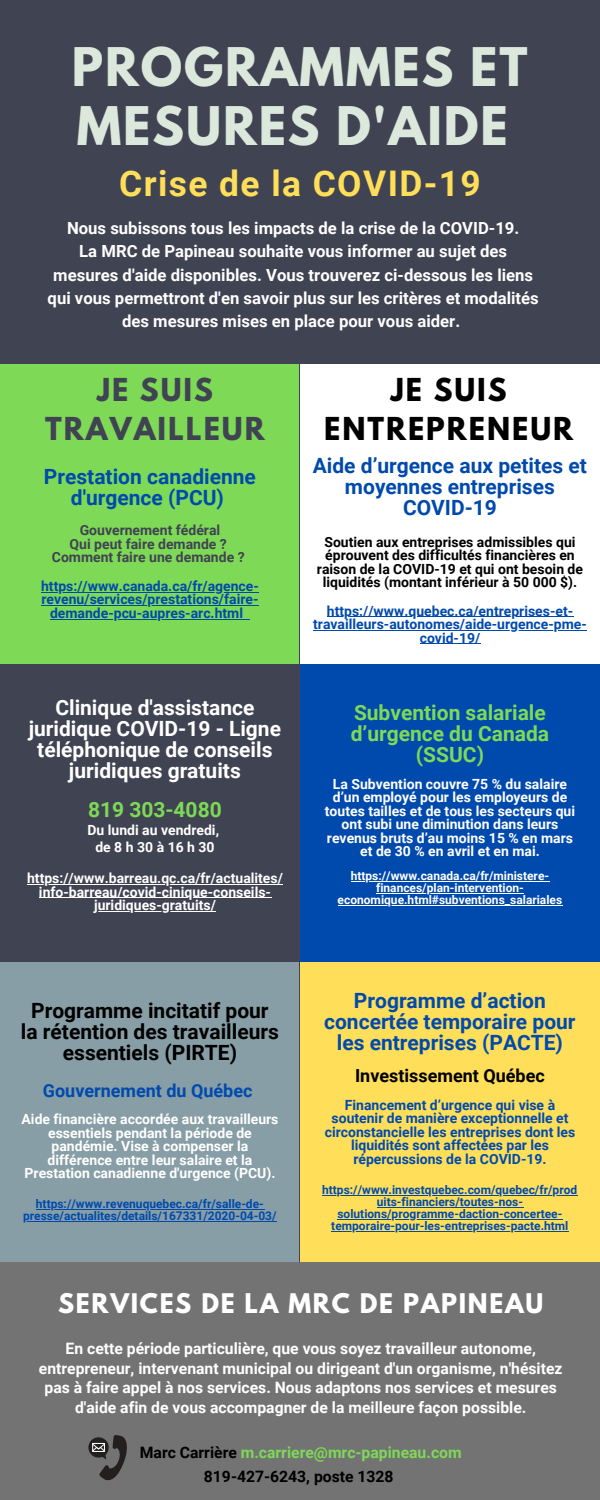
<style>
.page{position:relative;width:600px;height:1500px;background:#404352}
.page>*{position:absolute;margin:0;border:0;box-sizing:border-box;transform-origin:0 0}
.t1{font:700 47.2px/59.2px "League Spartan";letter-spacing:.04em;color:#dce8dc}
.t2{font:700 35.4px "Roboto";letter-spacing:.04em;color:#ffde59}
.t3{font:700 28px/39px "League Spartan";letter-spacing:.07em;color:#000;text-align:center}
.t4{font:700 28px/39px "League Spartan";letter-spacing:.07em;color:#404352;text-align:center}
.t5{font:700 24px "League Spartan";letter-spacing:.07em;color:#fff}
.t6{font:700 21px/21px "Roboto";color:#004aad;text-align:center}
.t7{font:700 21px/21px "Roboto";color:#fff;text-align:center}
.t8{font:700 21px/21px "Roboto";color:#000;text-align:center}
.t9{font:700 21px/21px "Roboto";color:#7ed957;text-align:center}
.t10{font:700 18px "Roboto";color:#000}
.t11{font:700 18px "Roboto";color:#004aad}
.t12{font:700 16.7px/23.2px "Roboto";color:#fff;text-align:center}
.t13{font:700 15.7px/19.5px "Roboto";color:#fff;text-align:center}
.t14{font:700 15.7px/24px "Roboto";color:#000;text-align:center}
.t15{font:700 14px/13.5px "Roboto";color:#fff;text-align:center}
.t16{font:700 14px/13.5px "Roboto";color:#004aad;text-align:center}
.t17{font:700 14px/13.5px "Roboto";color:#000;text-align:center}
.t18{font:700 14px/13.5px "Roboto";color:#404352;text-align:center}
.t19{font:700 12px/12px "Roboto";color:#004aad;text-align:center}
.t20{font:700 12px/12px "Roboto";color:#fff;text-align:center}
.s1{color:#7ed957}
</style>
<div class="page">
<div style="left:300px;top:364px;width:300px;height:300px;background:#fff"></div>
<div style="left:0;top:364px;width:299px;height:300px;background:#7ed957"></div>
<div style="left:300px;top:664px;width:300px;height:300px;background:#004aad"></div>
<div style="left:0;top:962px;width:299px;height:300px;background:#879ea6"></div>
<div style="left:300px;top:962px;width:300px;height:300px;background:#ffde59"></div>
<div style="left:0;top:1262px;width:600px;height:238px;background:#737373"></div>
<hr style="left:327px;top:617px;width:246px;height:1px;background:#004aad">
<hr style="left:313px;top:630px;width:274px;height:1px;background:#004aad">
<hr style="left:420px;top:644px;width:60px;height:1px;background:#004aad">
<hr style="left:322px;top:1195px;width:256px;height:1px;background:#004aad">
<hr style="left:377px;top:1207px;width:146px;height:1px;background:#004aad">
<hr style="left:337px;top:1219px;width:226px;height:1px;background:#004aad">
<hr style="left:331px;top:1231px;width:238px;height:1px;background:#004aad">
<svg style="left:88px;top:1435px;width:39px;height:45px"></svg>
<hr style="left:27px;top:884px;width:256px;height:1px;background:#fff">
<hr style="left:39px;top:898px;width:232px;height:1px;background:#fff">
<hr style="left:94px;top:911px;width:122px;height:1px;background:#fff">
<hr style="left:41px;top:592px;width:218px;height:1px;background:#004aad">
<hr style="left:42px;top:605px;width:217px;height:1px;background:#004aad">
<hr style="left:50px;top:619px;width:193px;height:1px;background:#004aad">
<hr style="left:351px;top:881px;width:198px;height:1px;background:#fff">
<hr style="left:376px;top:893px;width:148px;height:1px;background:#fff">
<hr style="left:338px;top:905px;width:224px;height:1px;background:#fff">
<hr style="left:36px;top:1209px;width:228px;height:1px;background:#004aad">
<hr style="left:23px;top:1221px;width:254px;height:1px;background:#004aad">
<h1 class="t1" style="left:72px;top:43px;width:457px">PROGRAMMES ET<br>MESURES D'AIDE</h1>
<h2 class="t2" style="left:119px;top:163px;width:363px">Crise de la COVID-19</h2>
<p class="t12" style="left:48px;top:217px;width:493px">Nous subissons tous les impacts de la crise de la COVID-19.<br>La MRC de Papineau souhaite vous informer au sujet des mesures d'aide disponibles. Vous trouverez ci-dessous les liens qui vous permettront d'en savoir plus sur les critères et modalités des mesures mises en place pour vous aider.</p>
<h3 class="t4" style="left:45px;top:373px;width:221px">JE SUIS<br>TRAVAILLEUR</h3>
<h3 class="t3" style="left:324px;top:373px;width:251px">JE SUIS<br>ENTREPRENEUR</h3>
<h3 class="t6" style="left:44px;top:467px;width:213px">Prestation canadienne d'urgence (PCU)</h3>
<p class="t18" style="left:52px;top:524px;width:194px">Gouvernement fédéral<br>Qui peut faire demande ?<br>Comment faire une demande ?</p>
<p class="t16" style="left:41px;top:579px;width:219px">https://www.canada.ca/fr/agence&shy;revenu/services/prestations/faire&shy;demande-pcu-aupres-arc.html</p>
<h3 class="t7" style="left:29px;top:697px;width:254px">Clinique d'assistance juridique COVID-19 - Ligne téléphonique de conseils juridiques gratuits</h3>
<h3 class="t9" style="left:88px;top:800px;width:135px">819 303-4080</h3>
<p class="t15" style="left:87px;top:822px;width:133px;line-height:16.5px">Du lundi au vendredi, de8h30à16h30</p>
<p class="t15" style="left:27px;top:872px;width:257px">https://www.barreau.qc.ca/fr/actualites/ info-barreau/covid-cinique-conseils&shy;juridiques-gratuits/</p>
<h3 class="t6" style="left:313px;top:456px;width:276px">Aide d’urgence aux petites et moyennes entreprises<br>COVID-19</h3>
<p class="t17" style="left:317px;top:535px;width:268px">Soutien aux entreprises admissibles qui éprouvent des difficultés financières en raison de la COVID-19 et qui ont besoin de liquidités (montant inférieur à 50 000 $).</p>
<p class="t16" style="left:313px;top:604px;width:275px">https://www.quebec.ca/entreprises-et&shy;travailleurs-autonomes/aide-urgence-pme&shy;covid-19/</p>
<h3 class="t9" style="left:351px;top:702px;width:200px">Subvention salariale d’urgence du Canada (SSUC)</h3>
<p class="t15" style="left:325px;top:777px;width:252px">La Subvention couvre 75 % du salaire d’un employé pour les employeurs de toutes tailles et de tous les secteurs qui ont subi une diminution dans leurs revenus bruts d’au moins 15 % en mars et de 30 % en avril et en mai.</p>
<p class="t20" style="left:338px;top:870px;width:226px">https://www.canada.ca/fr/ministere&shy;finances/plan-intervention&shy;economique.html#subventions_salariales</p>
<h3 class="t8" style="left:21px;top:1000px;width:259px">Programme incitatif pour la rétention des travailleurs essentiels (PIRTE)</h3>
<p class="t11" style="left:43px;top:1080px;width:211px">Gouvernement du Québec</p>
<p class="t15" style="left:22px;top:1113px;width:258px">Aide financière accordée aux travailleurs essentiels pendant la période de pandémie. Vise à compenser la différence entre leur salaire et la Prestation canadienne d'urgence (PCU).</p>
<p class="t19" style="left:23px;top:1198px;width:255px">https://www.revenuquebec.ca/fr/salle-de&shy;presse/actualites/details/167331/2020-04-03/</p>
<h3 class="t6" style="left:324px;top:990px;width:253px">Programme d’action concertée temporaire pour les entreprises (PACTE)</h3>
<p class="t10" style="left:355px;top:1065px;width:191px">Investissement Québec</p>
<p class="t16" style="left:325px;top:1098px;width:252px">Financement d’urgence qui vise à soutenir de manière exceptionnelle et circonstancielle les entreprises dont les liquidités sont affectées par les répercussions de la COVID-19.</p>
<p class="t19" style="left:322px;top:1184px;width:257px">https://www.investquebec.com/quebec/fr/prod uits-financiers/toutes-nos&shy;solutions/programme-daction-concertee&shy;temporaire-pour-les-entreprises-pacte.html</p>
<h3 class="t5" style="left:58px;top:1291px;width:487px">SERVICES DE LA MRC DE PAPINEAU</h3>
<p class="t13" style="left:39px;top:1339px;width:525px">En cette période particulière, que vous soyez travailleur autonome, entrepreneur, intervenant municipal ou dirigeant d'un organisme, n'hésitez pas à faire appel à nos services. Nous adaptons nos services et mesures d'aide afin de vous accompagner de la meilleure façon possible.</p>
<p class="t14" style="left:140px;top:1441px;width:323px">Marc Carrière <span class="s1">m.carriere@mrc-papineau.com<br></span>819-427-6243, poste 1328</p>
</div>
